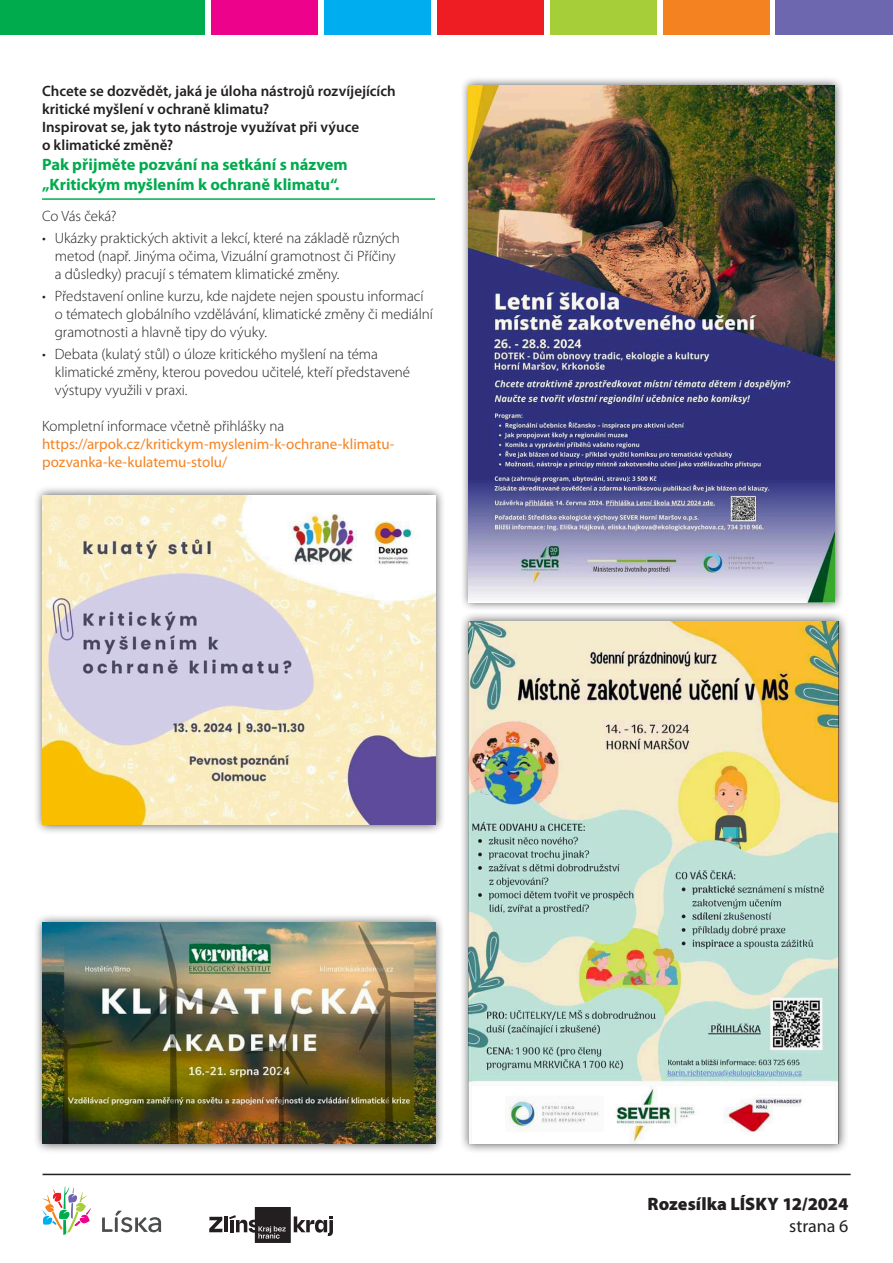
<style>
.page{position:relative;width:893px;height:1263px;background:#fff}
.page>*{position:absolute;margin:0;border:0;box-sizing:border-box;transform-origin:0 0}
.t1{font:900 18px "Myriad Pro";color:#231f20}
.t2{font:18px "Myriad Pro";color:#231f20}
.podtržený_podnadpis{font:700 16.5px/19.8px "Myriad Pro";color:#00ab4d}
.text{font:300 15px/18px "Myriad Pro";letter-spacing:-.005em;color:#231f20}
.text-2{font:600 15px/18px "Myriad Pro";color:#231f20}
.text-3{font:15px/18px "Myriad Pro";color:#f58220}
</style>
<div class="page">
<div style="left:0;top:0;width:205px;height:34px;background:#00ab4d"></div>
<div style="left:211px;top:0;width:107px;height:34px;background:#ed028c"></div>
<div style="left:324px;top:0;width:107px;height:34px;background:#00aeef"></div>
<div style="left:437px;top:0;width:107px;height:34px;background:#ee1d23"></div>
<div style="left:550px;top:0;width:107px;height:34px;background:#a6ce39"></div>
<div style="left:663px;top:0;width:107px;height:34px;background:#f58220"></div>
<div style="left:776px;top:0;width:117px;height:34px;background:#6c67ae"></div>
<svg style="left:102px;top:1211px;width:59px;height:21px"></svg>
<svg style="left:43px;top:1186px;width:48px;height:49px"></svg>
<hr style="left:43px;top:1174px;width:808px;height:1px;background:#231f20">
<svg style="left:209px;top:1217px;width:13px;height:15px"></svg>
<hr style="left:224px;top:1216px;width:4px;height:16px;background:#231f20">
<svg style="left:229px;top:1207px;width:104px;height:36px"></svg>
<div style="left:460px;top:76px;width:384px;height:536px;background:#231f20;opacity:.75"></div>
<img style="left:469px;top:85px;width:366px;height:517px">
<div style="left:459px;top:611px;width:390px;height:542px;background:#231f20;opacity:.75"></div>
<img style="left:469px;top:621px;width:370px;height:522px">
<hr style="left:42px;top:198px;width:393px;height:2px;background:#00ab4d">
<div style="left:33px;top:486px;width:413px;height:349px;background:#231f20;opacity:.75"></div>
<img style="left:43px;top:495px;width:393px;height:330px">
<div style="left:33px;top:913px;width:412px;height:241px;background:#231f20;opacity:.75"></div>
<img style="left:43px;top:922px;width:392px;height:222px">
<p class="text-2" style="left:42px;top:82px;width:355px">Chcete se dozvědět, jaká je úloha nástrojů rozvíjejících kritické myšlení v ochraně klimatu?</p>
<p class="text-2" style="left:42px;top:118px;width:319px">Inspirovat se, jak tyto nástroje využívat při výuce o klimatické změně?</p>
<p class="podtržený_podnadpis" style="left:42px;top:154px;width:307px">Pak přijměte pozvání na setkání s názvem „Kritickým myšlením k ochraně klimatu“.</p>
<p class="text" style="left:42px;top:206px;width:76px">Co Vás čeká?</p>
<p class="text" style="left:55px;top:229px;width:347px;text-indent:-13px">• Ukázky praktických aktivit a lekcí, které na základě různých metod (např. Jinýma očima, Vizuální gramotnost či Příčiny a důsledky) pracují s tématem klimatické změny.</p>
<p class="text" style="left:55px;top:287px;width:379px;text-indent:-13px">• Představení online kurzu, kde najdete nejen spoustu informací o tématech globálního vzdělávání, klimatické změny či mediální gramotnosti a hlavně tipy do výuky.</p>
<p class="text" style="left:55px;top:345px;width:357px;text-indent:-13px">• Debata (kulatý stůl) o úloze kritického myšlení na téma klimatické změny, kterou povedou učitelé, kteří představené výstupy využili v praxi.</p>
<p class="text" style="left:42px;top:417px;width:244px">Kompletní informace včetně přihlášky na</p>
<p class="text-3" style="left:42px;top:435px;width:354px">https://arpok.cz/kritickym-myslenim-k-ochrane-klimatu&shy;pozvanka-ke-kulatemu-stolu/</p>
<p class="t1" style="left:648px;top:1192px;width:202px">Rozesílka LÍSKY 12/2024</p>
<p class="t2" style="left:789px;top:1215px;width:61px">strana 6</p>
</div>
